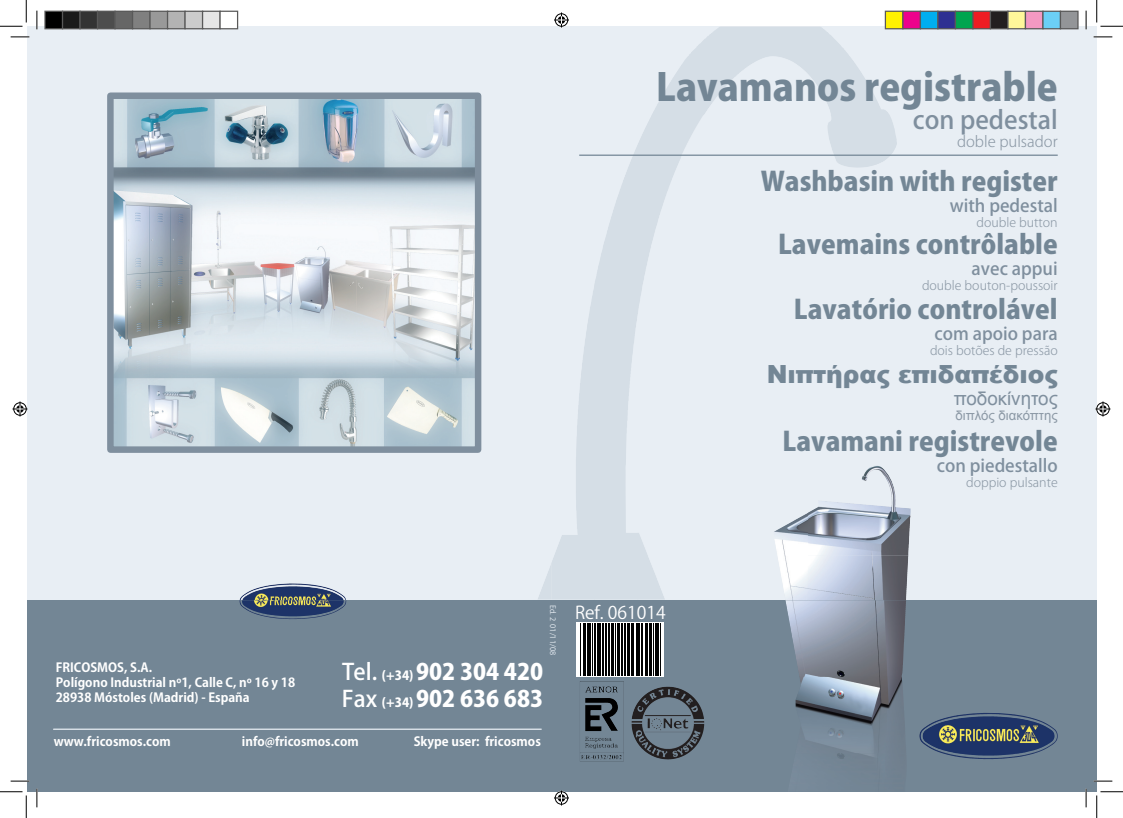
<style>
.page{position:relative;width:1123px;height:818px;background:#fff}
.page>*{position:absolute;margin:0;border:0;box-sizing:border-box;transform-origin:0 0}
.t1{font:800 37.5px "Koz Go Pro";color:#738695}
.t2{font:800 26.25px "Koz Go Pro";color:#738695}
.t3{font:900 25px "Arial";color:#738695}
.t4{font:500 25px "Koz Go Pro";color:#7f8f9e}
.t5{font:800 22.5px/27px "Koz Go Pro";color:#fff}
.t6{font:18.75px "Arial";color:#7f8f9e}
.t7{font:500 17.5px "Koz Go Pro";color:#7f8f9e}
.t8{font:17.5px "Koz Go Pro";color:#fff}
.t9{font:300 15px "Koz Go Pro";color:#8b98a5}
.t10{font:13.12px "Arial";color:#8b98a5}
.t11{font:700 12.5px/15px "Koz Go Pro";color:#fff}
.t12{font:300 12.5px "Koz Go Pro";color:#8b98a5}
.t13{font:7.5px "Koz Go Pro";color:#e8eef4}
.s1{font-weight:500}
.s2{font-size:12.5px}
</style>
<div class="page">
<div style="left:27px;top:27px;width:545px;height:690px;background:#e8eef4"></div>
<div style="left:27px;top:600px;width:545px;height:192px;background:#738695"></div>
<svg style="left:551px;top:27px;width:546px;height:690px;background:#e4eaf1"></svg>
<div style="left:551px;top:600px;width:546px;height:192px;background:#738695"></div>
<img style="left:631px;top:687px;width:34px;height:32px">
<img style="left:580px;top:681px;width:43px;height:79px">
<hr style="left:579px;top:155px;width:478px;height:1px;background:#738695">
<img style="left:919px;top:713px;width:63px;height:33px">
<img style="left:240px;top:583px;width:48px;height:17px">
<img style="left:263px;top:600px;width:82px;height:18px">
<img style="left:242px;top:586px;width:102px;height:14px">
<img style="left:242px;top:600px;width:90px;height:16px">
<img style="left:114px;top:99px;width:360px;height:347px">
<div style="left:107px;top:92px;width:374px;height:361px;border:6px solid #7f8f9e"></div>
<img style="left:862px;top:466px;width:29px;height:25px">
<img style="left:774px;top:513px;width:34px;height:87px">
<img style="left:808px;top:555px;width:100px;height:45px">
<img style="left:785px;top:600px;width:121px;height:77px">
<img style="left:795px;top:677px;width:110px;height:76px">
<img style="left:837px;top:753px;width:35px;height:6px">
<hr style="left:54px;top:728px;width:487px;height:2px;background:#e8eef4">
<svg style="left:576px;top:622px;width:88px;height:54px;background:#c5c5c5"></svg>
<hr style="left:580px;top:623px;width:1px;height:52px;background:#000">
<hr style="left:583px;top:623px;width:1px;height:52px;background:#000">
<hr style="left:584px;top:623px;width:2px;height:52px;background:#000">
<hr style="left:587px;top:623px;width:1px;height:52px;background:#000">
<hr style="left:589px;top:623px;width:1px;height:52px;background:#000">
<hr style="left:590px;top:623px;width:1px;height:52px;background:#000">
<hr style="left:592px;top:623px;width:1px;height:52px;background:#000">
<hr style="left:594px;top:623px;width:2px;height:52px;background:#000">
<hr style="left:597px;top:623px;width:1px;height:52px;background:#000">
<hr style="left:599px;top:623px;width:1px;height:52px;background:#000">
<hr style="left:600px;top:623px;width:1px;height:52px;background:#000">
<hr style="left:602px;top:623px;width:1px;height:52px;background:#000">
<hr style="left:605px;top:623px;width:2px;height:52px;background:#000">
<hr style="left:608px;top:623px;width:1px;height:52px;background:#000">
<hr style="left:609px;top:623px;width:1px;height:52px;background:#000">
<hr style="left:611px;top:623px;width:1px;height:52px;background:#000">
<hr style="left:613px;top:623px;width:1px;height:52px;background:#000">
<hr style="left:615px;top:623px;width:1px;height:52px;background:#000">
<hr style="left:617px;top:623px;width:1px;height:52px;background:#000">
<hr style="left:618px;top:623px;width:2px;height:52px;background:#000">
<hr style="left:621px;top:623px;width:1px;height:52px;background:#000">
<hr style="left:622px;top:623px;width:1px;height:52px;background:#000">
<hr style="left:624px;top:623px;width:2px;height:52px;background:#000">
<hr style="left:627px;top:623px;width:1px;height:52px;background:#000">
<hr style="left:629px;top:623px;width:1px;height:52px;background:#000">
<hr style="left:631px;top:623px;width:1px;height:52px;background:#000">
<hr style="left:633px;top:623px;width:1px;height:52px;background:#000">
<hr style="left:636px;top:623px;width:1px;height:52px;background:#000">
<hr style="left:637px;top:623px;width:1px;height:52px;background:#000">
<hr style="left:638px;top:623px;width:2px;height:52px;background:#000">
<hr style="left:641px;top:623px;width:1px;height:52px;background:#000">
<hr style="left:642px;top:623px;width:1px;height:52px;background:#000">
<hr style="left:645px;top:623px;width:1px;height:52px;background:#000">
<hr style="left:647px;top:623px;width:1px;height:52px;background:#000">
<hr style="left:649px;top:623px;width:1px;height:52px;background:#000">
<hr style="left:651px;top:623px;width:1px;height:52px;background:#000">
<hr style="left:653px;top:623px;width:1px;height:52px;background:#000">
<hr style="left:655px;top:623px;width:1px;height:52px;background:#000">
<hr style="left:657px;top:623px;width:2px;height:52px;background:#000">
<hr style="left:660px;top:623px;width:1px;height:52px;background:#000">
<svg style="left:11px;top:36px;width:18px;height:2px"></svg>
<svg style="left:1093px;top:36px;width:19px;height:2px"></svg>
<svg style="left:11px;top:780px;width:18px;height:2px"></svg>
<svg style="left:1093px;top:780px;width:19px;height:2px"></svg>
<svg style="left:36px;top:11px;width:2px;height:18px"></svg>
<svg style="left:36px;top:788px;width:2px;height:19px"></svg>
<svg style="left:1085px;top:11px;width:1px;height:18px"></svg>
<svg style="left:1085px;top:788px;width:1px;height:19px"></svg>
<svg style="left:0;top:0;width:27px;height:27px"></svg>
<svg style="left:0;top:791px;width:27px;height:27px"></svg>
<svg style="left:1096px;top:0;width:27px;height:27px"></svg>
<svg style="left:1096px;top:791px;width:27px;height:27px"></svg>
<svg style="left:554px;top:13px;width:15px;height:15px"></svg>
<svg style="left:554px;top:790px;width:15px;height:15px"></svg>
<svg style="left:13px;top:401px;width:15px;height:15px"></svg>
<svg style="left:1095px;top:401px;width:15px;height:15px"></svg>
<div style="left:45px;top:11px;width:18px;height:18px;background:#000"></div>
<div style="left:44px;top:11px;width:19px;height:18px;border:1px solid #595959"></div>
<div style="left:63px;top:11px;width:17px;height:18px;background:#1a1a1a"></div>
<div style="left:62px;top:11px;width:19px;height:18px;border:1px solid #595959"></div>
<div style="left:80px;top:11px;width:18px;height:18px;background:#333"></div>
<div style="left:79px;top:11px;width:19px;height:18px;border:1px solid #595959"></div>
<div style="left:98px;top:11px;width:17px;height:18px;background:#4d4d4d"></div>
<div style="left:97px;top:11px;width:19px;height:18px;border:1px solid #595959"></div>
<div style="left:115px;top:11px;width:18px;height:18px;background:#666"></div>
<div style="left:114px;top:11px;width:19px;height:18px;border:1px solid #595959"></div>
<div style="left:133px;top:11px;width:17px;height:18px;background:#808080"></div>
<div style="left:132px;top:11px;width:19px;height:18px;border:1px solid #595959"></div>
<div style="left:150px;top:11px;width:18px;height:18px;background:#999"></div>
<div style="left:149px;top:11px;width:19px;height:18px;border:1px solid #595959"></div>
<div style="left:168px;top:11px;width:17px;height:18px;background:#b3b3b3"></div>
<div style="left:167px;top:11px;width:19px;height:18px;border:1px solid #595959"></div>
<div style="left:185px;top:11px;width:18px;height:18px;background:#ccc"></div>
<div style="left:184px;top:11px;width:19px;height:18px;border:1px solid #595959"></div>
<div style="left:203px;top:11px;width:17px;height:18px;background:#e6e6e6"></div>
<div style="left:202px;top:11px;width:19px;height:18px;border:1px solid #595959"></div>
<div style="left:219px;top:11px;width:19px;height:18px;border:1px solid #595959"></div>
<div style="left:885px;top:11px;width:18px;height:18px;background:#fff101"></div>
<div style="left:884px;top:11px;width:19px;height:18px;border:1px solid #595959"></div>
<div style="left:903px;top:11px;width:17px;height:18px;background:#ed028c"></div>
<div style="left:902px;top:11px;width:19px;height:18px;border:1px solid #595959"></div>
<div style="left:920px;top:11px;width:18px;height:18px;background:#00aeef"></div>
<div style="left:919px;top:11px;width:19px;height:18px;border:1px solid #595959"></div>
<div style="left:938px;top:11px;width:17px;height:18px;background:#2e3092"></div>
<div style="left:937px;top:11px;width:19px;height:18px;border:1px solid #595959"></div>
<div style="left:955px;top:11px;width:18px;height:18px;background:#00a54f"></div>
<div style="left:954px;top:11px;width:19px;height:18px;border:1px solid #595959"></div>
<div style="left:973px;top:11px;width:17px;height:18px;background:#ee1d23"></div>
<div style="left:972px;top:11px;width:19px;height:18px;border:1px solid #595959"></div>
<div style="left:990px;top:11px;width:18px;height:18px;background:#231f20"></div>
<div style="left:989px;top:11px;width:19px;height:18px;border:1px solid #595959"></div>
<div style="left:1008px;top:11px;width:17px;height:18px;background:#fff79a"></div>
<div style="left:1007px;top:11px;width:19px;height:18px;border:1px solid #595959"></div>
<div style="left:1025px;top:11px;width:18px;height:18px;background:#f499c2"></div>
<div style="left:1024px;top:11px;width:19px;height:18px;border:1px solid #595959"></div>
<div style="left:1043px;top:11px;width:17px;height:18px;background:#6bcff6"></div>
<div style="left:1042px;top:11px;width:19px;height:18px;border:1px solid #595959"></div>
<div style="left:1060px;top:11px;width:18px;height:18px;background:#939598"></div>
<div style="left:1059px;top:11px;width:19px;height:18px;border:1px solid #595959"></div>
<h1 class="t1" style="left:656px;top:63px;width:403px">Lavamanos registrable</h1>
<h3 class="t4" style="left:913px;top:104px;width:146px">con pedestal</h3>
<p class="t9" style="left:957px;top:131px;width:102px">doble pulsador</p>
<h2 class="t2" style="left:760px;top:164px;width:298px">Washbasin with register</h2>
<h3 class="t7" style="left:950px;top:195px;width:109px">with pedestal</h3>
<p class="t12" style="left:976px;top:214px;width:83px">double button</p>
<h2 class="t2" style="left:778px;top:227px;width:281px">Lavemains contrôlable</h2>
<h3 class="t7" style="left:971px;top:257px;width:88px">avec appui</h3>
<p class="t12" style="left:922px;top:277px;width:137px">double bouton-poussoir</p>
<h2 class="t2" style="left:794px;top:292px;width:265px">Lavatório controlável</h2>
<h3 class="t7" style="left:934px;top:322px;width:125px">com apoio para</h3>
<p class="t12" style="left:930px;top:342px;width:129px">dois botões de pressão</p>
<h3 class="t3" style="left:766px;top:356px;width:292px">Νιπτήρας επιδαπέδιος</h3>
<h3 class="t6" style="left:953px;top:386px;width:105px">ποδοκίνητος</h3>
<p class="t10" style="left:955px;top:407px;width:104px">διπλός διακόπτης</p>
<h2 class="t2" style="left:782px;top:424px;width:277px">Lavamani registrevole</h2>
<h3 class="t7" style="left:936px;top:455px;width:122px">con piedestallo</h3>
<p class="t12" style="left:966px;top:475px;width:93px">doppio pulsante</p>
<p class="t13" style="left:558px;top:605px;width:51px;rotate:90deg">Ed. 2 01/11/08</p>
<p class="t11" style="left:56px;top:660px;width:241px">FRICOSMOS, S.A.<br>Polígono Industrial nº1, Calle C, nº 16 y 18<br>28938 Móstoles (Madrid) - España</p>
<h3 class="t5" style="left:342px;top:659px;width:203px"><span class="s1">Tel.</span> <span class="s2">(+34)</span> 902 304 420<br><span class="s1">Fax</span> <span class="s2">(+34)</span> 902 636 683</h3>
<p class="t11" style="left:54px;top:735px;width:118px">www.fricosmos.com</p>
<p class="t11" style="left:242px;top:735px;width:118px">info@fricosmos.com</p>
<p class="t11" style="left:414px;top:735px;width:129px">Skype user: fricosmos</p>
<h3 class="t8" style="left:575px;top:601px;width:92px">Ref. 061014</h3>
</div>
